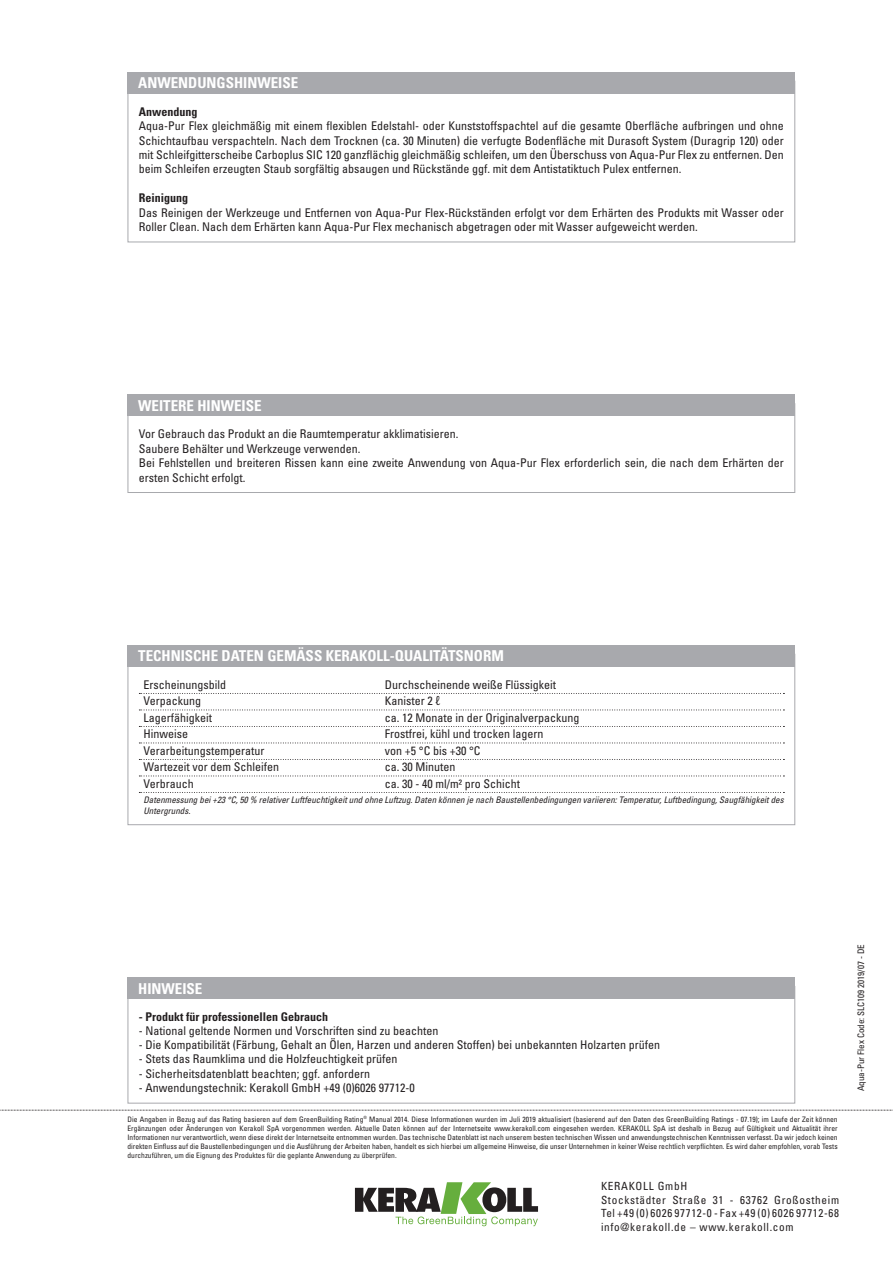
<style>
.page{position:relative;width:893px;height:1263px;background:#fff}
.page>*{position:absolute;margin:0;border:0;box-sizing:border-box;transform-origin:0 0}
.titolo_box{font:700 condensed 15px "Univers LT Std";color:#fff}
.eco_testo_box{font:condensed 12px/14.4px "Univers LT Std";color:#231f20}
.eco_tabella_prestazi{font:condensed 12px "Univers LT Std";color:#231f20}
.eco_elenco_puntato_b{font:condensed 12px "Univers LT Std";color:#231f20}
.eco_bold_interno_box{font:condensed 12px "Univers LT Std";color:#231f20}
.eco_bold_interno_box-2{font:700 condensed 12px "Univers LT Std";color:#231f20}
.eco_testo_box-2{font:700 condensed 12px "Univers LT Std";color:#231f20}
.t1{font:condensed 11.25px/13.5px "Univers LT Std";letter-spacing:.06em;color:#231f20}
.eco_nota_dati{font:italic condensed 9px/10.8px "Univers LT Std";color:#231f20}
.notag_eco_codice_sc{font:condensed 9px "Univers LT Std";color:#231f20}
.t2{font:condensed 7.5px/9px "Univers LT Std";color:#231f20;text-align:justify}
</style>
<div class="page">
<svg style="left:0;top:1110px;width:893px;height:1px"></svg>
<svg style="left:355px;top:1182px;width:183px;height:44px"></svg>
<svg style="left:139px;top:693px;width:645px;height:1px"></svg>
<svg style="left:139px;top:710px;width:645px;height:1px"></svg>
<svg style="left:139px;top:726px;width:645px;height:1px"></svg>
<svg style="left:139px;top:743px;width:645px;height:1px"></svg>
<svg style="left:139px;top:759px;width:645px;height:1px"></svg>
<svg style="left:139px;top:776px;width:645px;height:1px"></svg>
<svg style="left:139px;top:792px;width:645px;height:1px"></svg>
<div style="left:128px;top:645px;width:667px;height:22px;background:#a8a9ad"></div>
<div style="left:128px;top:72px;width:667px;height:22px;background:#a8a9ad"></div>
<div style="left:128px;top:403px;width:667px;height:90px;border:1px solid #a8a9ad"></div>
<div style="left:128px;top:395px;width:667px;height:21px;background:#a8a9ad"></div>
<div style="left:128px;top:986px;width:667px;height:117px;border:1px solid #a8a9ad"></div>
<div style="left:128px;top:977px;width:667px;height:22px;background:#a8a9ad"></div>
<p class="titolo_box" style="left:138px;top:74px;width:162px">ANWENDUNGSHINWEISE</p>
<p class="eco_testo_box-2" style="left:139px;top:104px;width:60px">Anwendung</p>
<p class="eco_testo_box" style="left:139px;top:119px;width:646px;text-align:justify">Aqua-Pur Flex gleichmäßig mit einem flexiblen Edelstahl- oder Kunststoffspachtel auf die gesamte Oberfläche aufbringen und ohne Schichtaufbau verspachteln. Nach dem Trocknen (ca. 30 Minuten) die verfugte Bodenfläche mit Durasoft System (Duragrip 120) oder mit Schleifgitterscheibe Carboplus SIC 120 ganzflächig gleichmäßig schleifen, um den Überschuss von Aqua-Pur Flex zu entfernen. Den beim Schleifen erzeugten Staub sorgfältig absaugen und Rückstände ggf. mit dem Antistatiktuch Pulex entfernen.</p>
<p class="eco_testo_box-2" style="left:139px;top:191px;width:51px">Reinigung</p>
<p class="eco_testo_box" style="left:139px;top:205px;width:646px">Das Reinigen der Werkzeuge und Entfernen von Aqua-Pur Flex-Rückständen erfolgt vor dem Erhärten des Produkts mit Wasser oder<br>Roller Clean. Nach dem Erhärten kann Aqua-Pur Flex mechanisch abgetragen oder mit Wasser aufgeweicht werden.</p>
<p class="titolo_box" style="left:138px;top:396px;width:125px">WEITERE HINWEISE</p>
<p class="eco_testo_box" style="left:139px;top:427px;width:321px">Vor Gebrauch das Produkt an die Raumtemperatur akklimatisieren.</p>
<p class="eco_testo_box" style="left:139px;top:441px;width:223px">Saubere Behälter und Werkzeuge verwenden.</p>
<p class="eco_testo_box" style="left:139px;top:455px;width:646px">Bei Fehlstellen und breiteren Rissen kann eine zweite Anwendung von Aqua-Pur Flex erforderlich sein, die nach dem Erhärten der ersten Schicht erfolgt.</p>
<p class="titolo_box" style="left:138px;top:647px;width:367px">TECHNISCHE DATEN GEMÄSS KERAKOLL-QUALITÄTSNORM</p>
<p class="eco_tabella_prestazi" style="left:143px;top:677px;width:84px">Erscheinungsbild</p>
<p class="eco_tabella_prestazi" style="left:385px;top:677px;width:173px">Durchscheinende weiße Flüssigkeit</p>
<p class="eco_tabella_prestazi" style="left:143px;top:693px;width:59px">Verpackung</p>
<p class="eco_tabella_prestazi" style="left:385px;top:693px;width:57px">Kanister 2 ℓ</p>
<p class="eco_tabella_prestazi" style="left:143px;top:710px;width:70px">Lagerfähigkeit</p>
<p class="eco_tabella_prestazi" style="left:385px;top:710px;width:196px">ca. 12 Monate in der Originalverpackung</p>
<p class="eco_tabella_prestazi" style="left:143px;top:726px;width:46px">Hinweise</p>
<p class="eco_tabella_prestazi" style="left:385px;top:726px;width:160px">Frostfrei, kühl und trocken lagern</p>
<p class="eco_tabella_prestazi" style="left:143px;top:743px;width:122px">Verarbeitungstemperatur</p>
<p class="eco_tabella_prestazi" style="left:385px;top:743px;width:97px">von +5 °C bis +30 °C</p>
<p class="eco_tabella_prestazi" style="left:143px;top:759px;width:137px">Wartezeit vor dem Schleifen</p>
<p class="eco_tabella_prestazi" style="left:385px;top:759px;width:72px">ca. 30 Minuten</p>
<p class="eco_tabella_prestazi" style="left:143px;top:776px;width:52px">Verbrauch</p>
<p class="eco_tabella_prestazi" style="left:385px;top:776px;width:137px">ca. 30 - 40 ml/m² pro Schicht</p>
<p class="eco_nota_dati" style="left:143px;top:794px;width:642px">Datenmessung bei +23 °C, 50 % relativer Luftfeuchtigkeit und ohne Luftzug. Daten können je nach Baustellenbedingungen variieren: Temperatur, Luftbedingung, Saugfähigkeit des<br>Untergrunds.</p>
<p class="titolo_box" style="left:138px;top:979px;width:66px">HINWEISE</p>
<p class="eco_bold_interno_box-2" style="left:139px;top:1009px;width:191px">- Produkt für professionellen Gebrauch</p>
<p class="eco_elenco_puntato_b" style="left:139px;top:1023px;width:301px">- National geltende Normen und Vorschriften sind zu beachten</p>
<p class="eco_bold_interno_box" style="left:139px;top:1037px;width:523px">- Die Kompatibilität (Färbung, Gehalt an Ölen, Harzen und anderen Stoffen) bei unbekannten Holzarten prüfen</p>
<p class="eco_elenco_puntato_b" style="left:139px;top:1051px;width:260px">- Stets das Raumklima und die Holzfeuchtigkeit prüfen</p>
<p class="eco_elenco_puntato_b" style="left:139px;top:1066px;width:233px">- Sicherheitsdatenblatt beachten; ggf. anfordern</p>
<p class="eco_elenco_puntato_b" style="left:139px;top:1080px;width:277px">- Anwendungstechnik: Kerakoll GmbH +49 (0)6026 97712-0</p>
<p class="t2" style="left:128px;top:1114px;width:712px">Die Angaben in Bezug auf das Rating basieren auf dem GreenBuilding Rating<sup>®</sup> Manual 2014. Diese Informationen wurden im Juli 2019 aktualisiert (basierend auf den Daten des GreenBuilding Ratings - 07.19); im Laufe der Zeit können Ergänzungen oder Änderungen von Kerakoll SpA vorgenommen werden. Aktuelle Daten können auf der Internetseite www.kerakoll.com eingesehen werden. KERAKOLL SpA ist deshalb in Bezug auf Gültigkeit und Aktualität ihrer Informationen nur verantwortlich, wenn diese direkt der Internetseite entnommen wurden. Das technische Datenblatt ist nach unserem besten technischen Wissen und anwendungstechnischen Kenntnissen verfasst. Da wir jedoch keinen direkten Einfluss auf die Baustellenbedingungen und die Ausführung der Arbeiten haben, handelt es sich hierbei um allgemeine Hinweise, die unser Unternehmen in keiner Weise rechtlich verpflichten. Es wird daher empfohlen, vorab Tests durchzuführen, um die Eignung des Produktes für die geplante Anwendung zu überprüfen.</p>
<p class="t1" style="left:601px;top:1179px;width:240px">KERAKOLL GmbH<br>Stockstädter Straße 31 - 63762 Großostheim Tel +49 (0) 6026 97712-0 - Fax +49 (0) 6026 97712-68 info@kerakoll.de – www.kerakoll.com</p>
<p class="notag_eco_codice_sc" style="left:855px;top:1091px;width:148px;rotate:-90deg">Aqua-Pur Flex Code: SLC109 2019/07 - DE</p>
</div>
